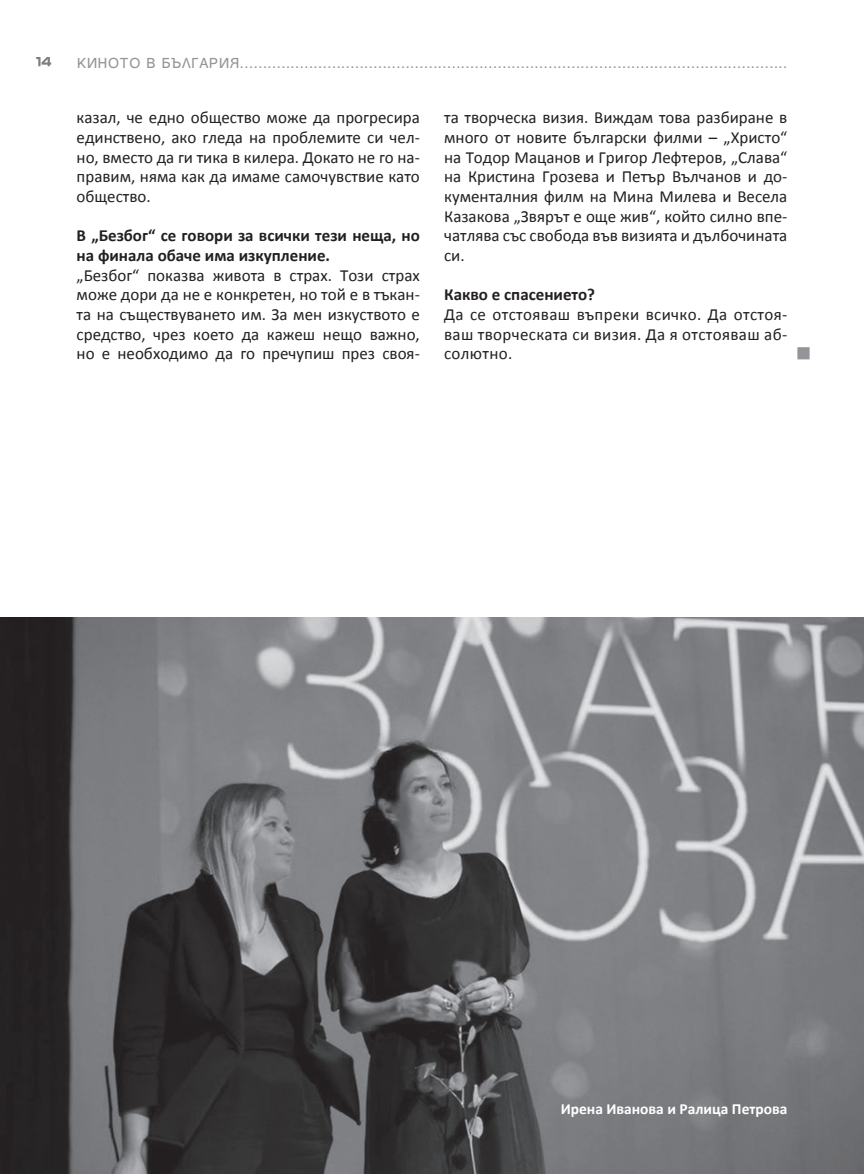
<style>
.page{position:relative;width:864px;height:1174px;background:#fff}
.page>*{position:absolute;margin:0;border:0;box-sizing:border-box;transform-origin:0 0}
.t1{font:21px "Wingdings";color:#939598}
.t2{font:16.95px/19.6px "Calibri";color:#231f20;text-align:justify}
.t3{font:700 16.95px/19.6px "Calibri";color:#231f20}
.t4{font:15.75px "Helen Bg";letter-spacing:.05em;color:#939598}
.t5{font:700 15.45px "Calibri";color:#fff}
</style>
<div class="page">
<img style="left:0;top:617px;width:863px;height:557px">
<img style="left:36px;top:57px;width:16px;height:10px">
<p class="t4" style="left:77px;top:54px;width:711px">КИНОТО В БЪЛГАРИЯ.......................................................................................................................</p>
<p class="t2" style="left:77px;top:109px;width:344px">казал, че едно общество може да прогресира единствено, ако гледа на проблемите си чел&shy;но, вместо да ги тика в килера. Докато не го на&shy;правим, няма как да имаме самочувствие като общество.</p>
<p class="t3" style="left:77px;top:227px;width:344px">В „Безбог“ се говори за всички тези неща, но на финала обаче има изкупление.</p>
<p class="t2" style="left:77px;top:266px;width:344px">„Безбог“ показва живота в страх. Този страх може дори да не е конкретен, но той е в тъкан&shy;та на съществуването им. За мен изкуството е средство, чрез което да кажеш нещо важно, но е необходимо да го пречупиш през своя-</p>
<p class="t2" style="left:444px;top:109px;width:344px">та творческа визия. Виждам това разбиране в много от новите български филми – „Христо“ на Тодор Мацанов и Григор Лефтеров, „Слава“ на Кристина Грозева и Петър Вълчанов и до&shy;кументалния филм на Мина Милева и Весела Казакова „Звярът е още жив“, който силно впе&shy;чатлява със свобода във визията и дълбочината си.</p>
<p class="t3" style="left:444px;top:286px;width:152px">Какво е спасението?</p>
<p class="t2" style="left:444px;top:306px;width:344px">Да се отстояваш въпреки всичко. Да отстоя&shy;ваш творческата си визия. Да я отстояваш аб&shy;солютно.</p>
<p class="t1" style="left:795px;top:342px;width:17px">■</p>
<p class="t5" style="left:560px;top:1102px;width:228px">Ирена Иванова и Ралица Петрова</p>
</div>
